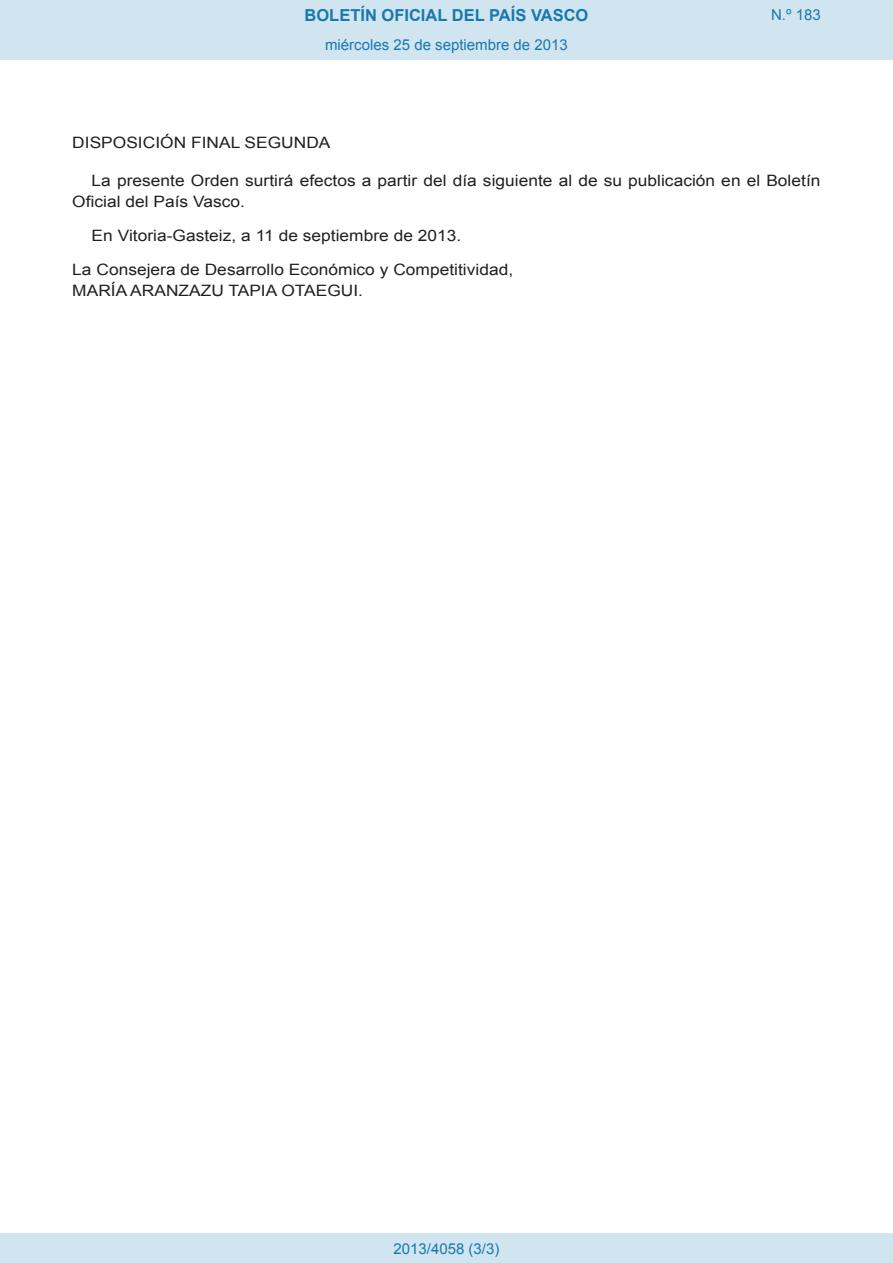
<style>
.page{position:relative;width:893px;height:1263px;background:#fff}
.page>*{position:absolute;margin:0;border:0;box-sizing:border-box;transform-origin:0 0}
.t1{font:700 16.5px "Arial";color:#1879ad}
.BOPVDetalle{font:15.6px/21px "Arial";color:#231f20;scale:1.11 1}
.BOPVFirmaPuesto{font:15.6px "Arial";color:#231f20;scale:1.11 1}
.BOPVFirmaLugFec{font:15.6px "Arial";color:#231f20;scale:1.11 1}
.BOPVFirmaNombre{font:15.6px "Arial";color:#231f20;scale:1.11 1}
.BOPVDisposicion{font:15.6px "Arial";color:#231f20;scale:1.11 1}
.Paginacion_Centro{font:15px "Arial";color:#1879ad}
</style>
<div class="page">
<div style="left:0;top:0;width:893px;height:60px;background:#d0e5f0"></div>
<div style="left:0;top:1233px;width:893px;height:30px;background:#d0e5f0"></div>
<p class="t1" style="left:305px;top:4px;width:285px">BOLETÍN OFICIAL DEL PAÍS VASCO</p>
<p class="Paginacion_Centro" style="left:325px;top:35px;width:244px">miércoles 25 de septiembre de 2013</p>
<p class="Paginacion_Centro" style="left:771px;top:5px;width:51px">N.º 183</p>
<p class="BOPVDisposicion" style="left:72px;top:132px;width:234px">DISPOSICIÓN FINAL SEGUNDA</p>
<p class="BOPVDetalle" style="left:72px;top:170px;width:676px;text-indent:19px">La presente Orden surtirá efectos a partir del día siguiente al de su publicación en el Boletín<br>Oficial del País Vasco.</p>
<p class="BOPVFirmaLugFec" style="left:92px;top:225px;width:335px">En Vitoria-Gasteiz, a 11 de septiembre de 2013.</p>
<p class="BOPVFirmaPuesto" style="left:72px;top:259px;width:399px">La Consejera de Desarrollo Económico y Competitividad,</p>
<p class="BOPVFirmaNombre" style="left:72px;top:280px;width:263px">MARÍA ARANZAZU TAPIA OTAEGUI.</p>
<p class="Paginacion_Centro" style="left:393px;top:1238px;width:107px">2013/4058 (3/3)</p>
</div>
